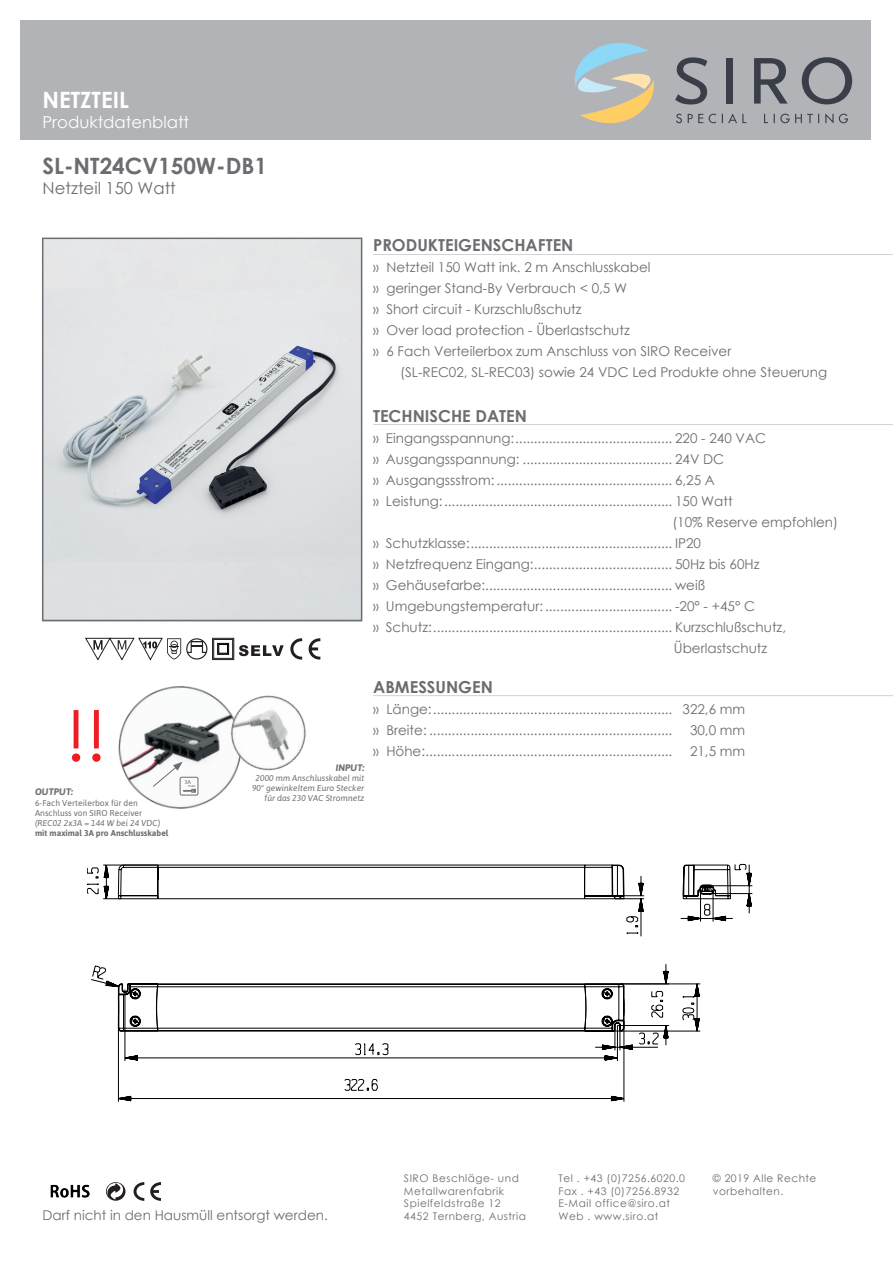
<style>
.page{position:relative;width:893px;height:1263px;background:#fff}
.page>*{position:absolute;margin:0;border:0;box-sizing:border-box;transform-origin:0 0}
.t1{font:69px "Century Gothic";color:#ee1d23}
.t2{font:700 22.5px "Century Gothic";color:#6c6d70}
.t3{font:700 22.5px "Century Gothic";color:#fff}
.t4{font:700 16.5px "Century Gothic";color:#6c6d70}
.t5{font:16.5px "Century Gothic";color:#fff}
.t6{font:16.5px "Century Gothic";color:#6c6d70}
.t7{font:13.5px/21px "Century Gothic";color:#6c6d70}
.t8{font:10.5px/12.6px "Century Gothic";letter-spacing:.05em;color:#6c6d70}
.t9{font:italic 700 9.45px "Asap";color:#6c6d70}
.t10{font:italic 8.55px/10.2px "Asap";color:#6c6d70;text-align:right}
.t11{font:8.55px/10.2px "Asap";color:#6c6d70}
.t12{font:700 8.55px "Asap";color:#6c6d70}
.t13{font:5.7px "Asap";color:#6c6d70}
.t14{font:3.75px "Asap";color:#6c6d70}
</style>
<div class="page">
<div style="left:21px;top:21px;width:850px;height:119px;background:#b2b3b7"></div>
<svg style="left:574px;top:43px;width:80px;height:81px"></svg>
<div style="left:726px;top:58px;width:6px;height:46px;background:#393e49"></div>
<svg style="left:802px;top:57px;width:50px;height:47px"></svg>
<svg style="left:754px;top:58px;width:34px;height:46px"></svg>
<svg style="left:675px;top:57px;width:32px;height:48px"></svg>
<svg style="left:676px;top:113px;width:172px;height:10px"></svg>
<img style="left:45px;top:241px;width:314px;height:377px">
<div style="left:42px;top:238px;width:320px;height:383px;border:2px solid #6c6d70"></div>
<img style="left:50px;top:1184px;width:40px;height:14px">
<svg style="left:134px;top:1182px;width:27px;height:19px"></svg>
<svg style="left:106px;top:1182px;width:19px;height:19px"></svg>
<hr style="left:373px;top:254px;width:520px;height:1px;background:#d1d2d4">
<hr style="left:373px;top:424px;width:520px;height:1px;background:#d1d2d4">
<hr style="left:373px;top:695px;width:520px;height:1px;background:#d1d2d4">
<svg style="left:87px;top:865px;width:537px;height:237px"></svg>
<svg style="left:104px;top:864px;width:649px;height:57px"></svg>
<svg style="left:91px;top:876px;width:635px;height:174px"></svg>
<svg style="left:118px;top:1034px;width:551px;height:11px"></svg>
<svg style="left:118px;top:864px;width:595px;height:170px"></svg>
<svg style="left:683px;top:865px;width:48px;height:34px"></svg>
<svg style="left:290px;top:638px;width:30px;height:21px"></svg>
<svg style="left:85px;top:637px;width:199px;height:24px"></svg>
<img style="left:118px;top:686px;width:107px;height:123px">
<img style="left:212px;top:686px;width:94px;height:103px">
<svg style="left:152px;top:762px;width:46px;height:33px"></svg>
<h2 class="t3" style="left:43px;top:83px;width:88px">NETZTEIL</h2>
<p class="t5" style="left:43px;top:111px;width:148px">Produktdatenblatt</p>
<h2 class="t2" style="left:43px;top:149px;width:226px">SL-NT24CV150W-DB1</h2>
<p class="t6" style="left:43px;top:177px;width:135px">Netzteil 150 Watt</p>
<h1 class="t1" style="left:66px;top:688px;width:42px">!!</h1>
<p class="t9" style="left:35px;top:787px;width:39px">OUTPUT:</p>
<p class="t11" style="left:35px;top:797px;width:109px">6-Fach Verteilerbox für den<br>Anschluss von SIRO Receiver</p>
<p class="t10" style="left:35px;top:818px;width:127px">(REC02 2x3A = 144 W bei 24 VDC)</p>
<p class="t12" style="left:35px;top:828px;width:135px">mit maximal 3A pro Anschlusskabel</p>
<p class="t13" style="left:184px;top:779px;width:8px">3A</p>
<p class="t14" style="left:188px;top:784px;width:9px">max</p>
<p class="t9" style="left:336px;top:762px;width:30px">INPUT:</p>
<p class="t10" style="left:252px;top:772px;width:114px">2000 mm Anschlusskabel mit<br>90° gewinkeltem Euro Stecker für das 230 VAC Stromnetz</p>
<p class="t4" style="left:373px;top:232px;width:202px">PRODUKTEIGENSCHAFTEN</p>
<p class="t7" style="left:373px;top:256px;width:279px">» Netzteil 150 Watt ink. 2 m Anschlusskabel</p>
<p class="t7" style="left:373px;top:277px;width:255px">» geringer Stand-By Verbrauch &lt; 0,5 W</p>
<p class="t7" style="left:373px;top:298px;width:210px">» Short circuit - Kurzschlußschutz</p>
<p class="t7" style="left:373px;top:319px;width:258px">» Over load protection - Überlastschutz</p>
<p class="t7" style="left:373px;top:340px;width:360px">» 6 Fach Verteilerbox zum Anschluss von SIRO Receiver</p>
<p class="t7" style="left:400px;top:361px;width:428px">(SL-REC02, SL-REC03) sowie 24 VDC Led Produkte ohne Steuerung</p>
<p class="t4" style="left:373px;top:403px;width:155px">TECHNISCHE DATEN</p>
<p class="t7" style="left:373px;top:427px;width:394px">» Eingangsspannung:.......................................... 220 - 240 VAC</p>
<p class="t7" style="left:373px;top:448px;width:353px">» Ausgangsspannung: ........................................ 24V DC</p>
<p class="t7" style="left:373px;top:469px;width:343px">» Ausgangssstrom: ............................................... 6,25 A</p>
<p class="t7" style="left:373px;top:490px;width:361px">» Leistung:............................................................. 150 Watt</p>
<p class="t7" style="left:672px;top:511px;width:167px">(10% Reserve empfohlen)</p>
<p class="t7" style="left:373px;top:532px;width:329px">» Schutzklasse:...................................................... IP20</p>
<p class="t7" style="left:373px;top:553px;width:388px">» Netzfrequenz Eingang:..................................... 50Hz bis 60Hz</p>
<p class="t7" style="left:373px;top:574px;width:334px">» Gehäusefarbe:.................................................. weiß</p>
<p class="t7" style="left:373px;top:595px;width:383px">» Umgebungstemperatur: .................................. -20° - +45° C</p>
<p class="t7" style="left:373px;top:616px;width:414px">» Schutz:................................................................ Kurzschlußschutz,</p>
<p class="t7" style="left:674px;top:637px;width:95px">Überlastschutz</p>
<p class="t4" style="left:373px;top:674px;width:121px">ABMESSUNGEN</p>
<p class="t7" style="left:373px;top:698px;width:374px">» Länge:................................................................ 322,6 mm » Breite: .................................................................</p>
<p class="t7" style="left:690px;top:719px;width:57px">30,0 mm</p>
<p class="t7" style="left:373px;top:740px;width:301px">» Höhe:..................................................................</p>
<p class="t7" style="left:690px;top:740px;width:57px">21,5 mm</p>
<p class="t7" style="left:43px;top:1205px;width:287px">Darf nicht in den Hausmüll entsorgt werden.</p>
<p class="t8" style="left:404px;top:1172px;width:124px">SIRO Beschläge- und<br>Metallwarenfabrik<br>Spielfeldstraße 12<br>4452 Ternberg, Austria</p>
<p class="t8" style="left:558px;top:1172px;width:128px">Tel . +43 (0)7256.6020.0<br>Fax . +43 (0)7256.8932<br>E-Mail office@siro.at<br>Web . www.siro.at</p>
<p class="t8" style="left:713px;top:1172px;width:105px">© 2019 Alle Rechte vorbehalten.</p>
</div>
